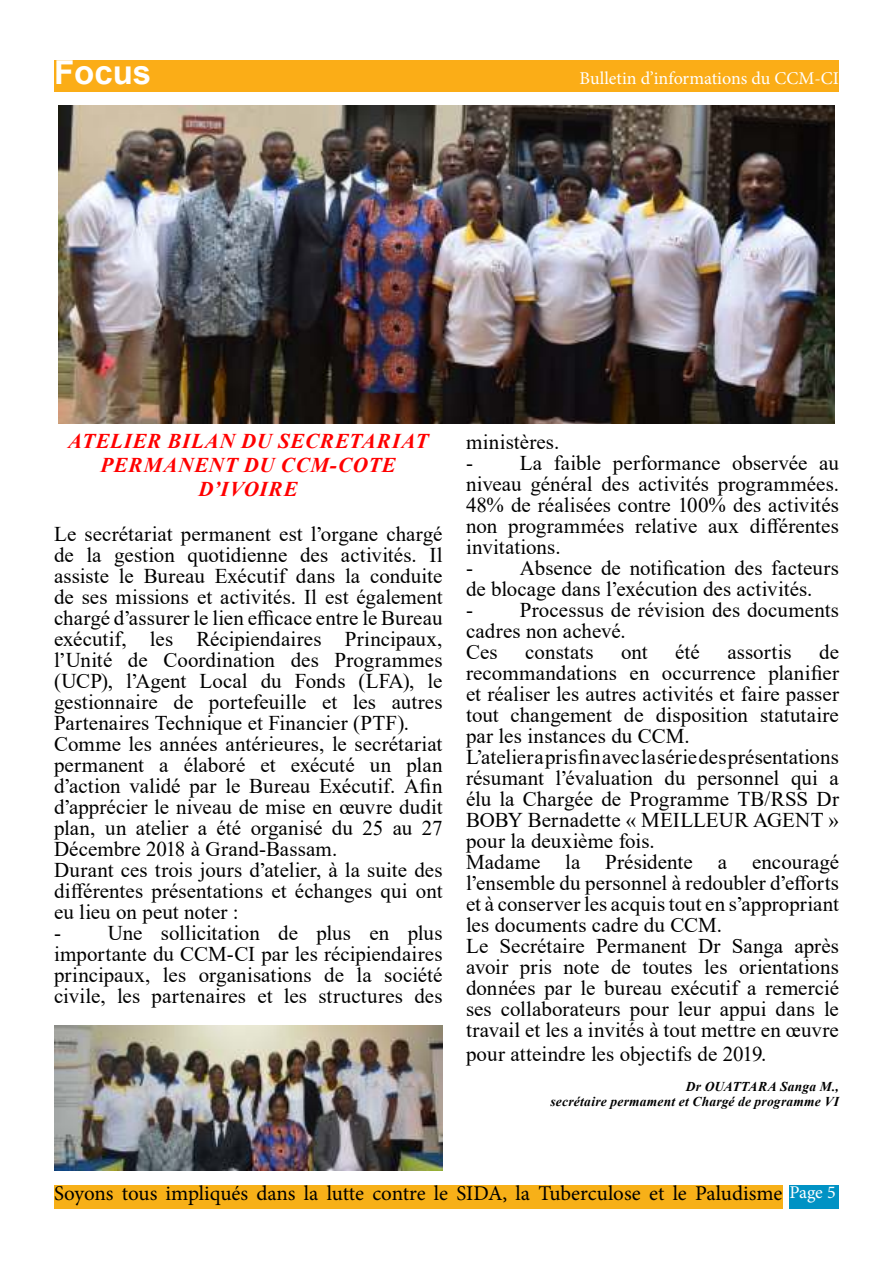
<style>
.page{position:relative;width:893px;height:1263px;background:#fff}
.page>*{position:absolute;margin:0;border:0;box-sizing:border-box;transform-origin:0 0}
.t1{font:700 33px "Arial";color:#fff}
.t2{font:21px/21px "Times New Roman";letter-spacing:.005em;color:#000}
.t3{font:21px "Minion Pro";letter-spacing:-.005em;color:#000}
.t4{font:italic 700 21px/24px "Times New Roman";letter-spacing:.035em;color:#f00;text-align:center}
.t5{font:18px "Minion Pro";color:#fff}
.t6{font:italic 700 13.5px/15px "Times New Roman";letter-spacing:.015em;color:#000;text-align:right}
.s1{font-size:18px;color:#fff}
</style>
<div class="page">
<div style="left:54px;top:60px;width:785px;height:32px;background:#fbad17"></div>
<div style="left:54px;top:1185px;width:728px;height:24px;background:#f7b018"></div>
<div style="left:789px;top:1185px;width:50px;height:24px;background:#0092c4"></div>
<img style="left:54px;top:1026px;width:388px;height:144px">
<img style="left:58px;top:105px;width:777px;height:319px">
<h1 class="t1" style="left:54px;top:60px;width:99px">Focus</h1>
<p class="t5" style="left:580px;top:71px;width:261px">Bulletin d’informations du CCM-CI</p>
<p class="t4" style="left:68px;top:431px;width:361px">ATELIER BILAN DU SECRETARIAT<br>PERMANENT DU CCM-COTE<br>D’IVOIRE</p>
<p class="t2" style="left:54px;top:523px;width:390px">Le secrétariat permanent est l’organe chargé de la gestion quotidienne des activités. Il assiste le Bureau Exécutif dans la conduite de ses missions et activités. Il est également chargé d’assurer le lien efficace entre le Bureau exécutif, les Récipiendaires Principaux, l’Unité de Coordination des Programmes (UCP), l’Agent Local du Fonds (LFA), le gestionnaire de portefeuille et les autres Partenaires Technique et Financier (PTF).<br>Comme les années antérieures, le secrétariat permanent a élaboré et exécuté un plan d’action validé par le Bureau Exécutif. Afin d’apprécier le niveau de mise en œuvre dudit plan, un atelier a été organisé du 25 au 27<br>Décembre 2018 à Grand-Bassam.<br>Durant ces trois jours d’atelier, à la suite des différentes présentations et échanges qui ont eu lieu on peut noter :</p>
<p class="t2" style="left:54px;top:925px;width:390px;text-align:justify">- Une sollicitation de plus en plus importante du CCM-CI par les récipiendaires principaux, les organisations de la société civile, les partenaires et les structures des</p>
<p class="t2" style="left:466px;top:430px;width:95px">ministères.</p>
<p class="t2" style="left:466px;top:451px;width:374px;text-align:justify">- La faible performance observée au niveau général des activités programmées.<br>48% de réalisées contre 100% des activités non programmées relative aux différentes invitations.</p>
<p class="t2" style="left:466px;top:556px;width:374px">- Absence de notification des facteurs de blocage dans l’exécution des activités.</p>
<p class="t2" style="left:466px;top:598px;width:374px">- Processus de révision des documents cadres non achevé.<br>Ces</p>
<p class="t2" style="left:466px;top:643px;width:374px;text-indent:353px">de recommandations en occurrence planifier et réaliser les autres activités et faire passer tout changement de disposition statutaire par les instances du CCM.<br>L’atelier a pris fin avec la série des présentations résumant l’évaluation du personnel qui a élu la Chargée de Programme TB/RSS Dr BOBY Bernadette « MEILLEUR AGENT » pour la deuxième fois.<br>Madame la Présidente a encouragé l’ensemble du personnel à redoubler d’efforts et à conserver les acquis tout en s’appropriant les documents cadre du CCM.<br>Le Secrétaire Permanent Dr Sanga après avoir pris note de toutes les orientations données par le bureau exécutif a remercié ses collaborateurs pour leur appui dans le travail et les a invités à tout mettre en œuvre</p>
<p class="t2" style="left:466px;top:1042px;width:302px">pour atteindre les objectifs de 2019.</p>
<p class="t6" style="left:550px;top:1080px;width:290px">Dr OUATTARA Sanga M.,<br>secrétaire permament et Chargé de programme VI</p>
<p class="t2" style="left:525px;top:643px;width:70px">constats</p>
<p class="t2" style="left:621px;top:643px;width:28px">ont</p>
<p class="t2" style="left:675px;top:643px;width:26px">été</p>
<p class="t2" style="left:727px;top:643px;width:66px">assortis</p>
<p class="t3" style="left:54px;top:1185px;width:783px">Soyons tous impliqués dans la lutte contre le SIDA, la Tuberculose et le Paludisme <span class="s1">Page 5</span></p>
</div>
